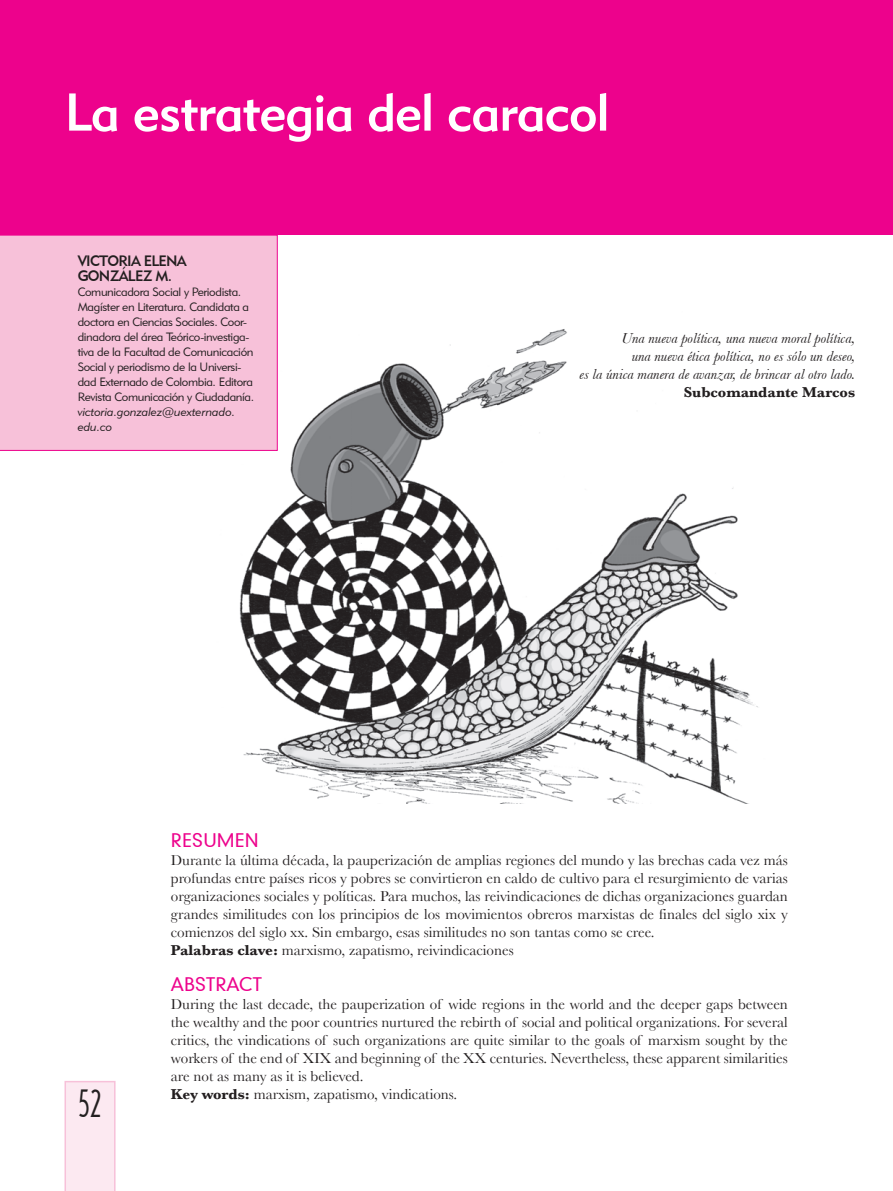
<style>
.page{position:relative;width:893px;height:1191px;background:#fff}
.page>*{position:absolute;margin:0;border:0;box-sizing:border-box;transform-origin:0 0}
.t1{font:52.5px "Geometric 415 BT Medium A";letter-spacing:-.02em;color:#fff}
.t2{font:36px "Architecture Plain";color:#231f20;scale:.8 1}
.t3{font:18px "Geometric 706 BT Medium B";color:#ed028c}
.t4{font:15px/18px "Baskerville";color:#231f20}
.t5{font:italic 15px/18px "Baskerville";color:#231f20;text-align:right}
.t6{font:15px/15px "Geometric 415 BT Medium A";letter-spacing:-.05em;color:#231f20}
.t7{font:700 15px "Baskerville";color:#231f20}
.t8{font:12px/15px "Geometric 415 BT Lite A";letter-spacing:-.03em;color:#231f20}
.t9{font:12px/15px "Geometric 415 BT Lite Italic A";color:#231f20}
.s1{font-weight:700}
</style>
<div class="page">
<img style="left:239px;top:294px;width:519px;height:510px">
<svg style="left:64px;top:1081px;width:51px;height:110px"></svg>
<div style="left:0;top:235px;width:277px;height:216px;background:#f7c1d9"></div>
<div style="left:0;top:0;width:892px;height:235px;background:#ed028c"></div>
<h1 class="t1" style="left:64px;top:80px;width:546px">La estrategia del caracol</h1>
<p class="t6" style="left:78px;top:253px;width:111px">Victoria Elena<br>González M.</p>
<p class="t8" style="left:78px;top:284px;width:178px">Comunicadora Social y Periodista.<br>Magíster en Literatura. Candidata a doctora en Ciencias Sociales. Coor&shy;dinadora del área Teórico-investiga&shy;tiva de la Facultad de Comunicación Social y periodismo de la Universi&shy;dad Externado de Colombia. Editora Revista Comunicación y Ciudadanía.</p>
<p class="t9" style="left:78px;top:404px;width:159px">victoria.gonzalez@uexternado. edu.co</p>
<p class="t5" style="left:579px;top:329px;width:277px">Una nueva política, una nueva moral política,<br>una nueva ética política, no es sólo un deseo,<br>es la única manera de avanzar, de brincar al otro lado.</p>
<p class="t7" style="left:683px;top:383px;width:173px">Subcomandante Marcos</p>
<h2 class="t2" style="left:79px;top:1081px;width:30px">52</h2>
<p class="t3" style="left:171px;top:828px;width:89px">RESUMEN</p>
<p class="t4" style="left:171px;top:851px;width:618px">Durante la última década, la pauperización de amplias regiones del mundo y las brechas cada vez más profundas entre países ricos y pobres se convirtieron en caldo de cultivo para el resurgimiento de varias organizaciones sociales y políticas. Para muchos, las reivindicaciones de dichas organizaciones guardan grandes similitudes con los principios de los movimientos obreros marxistas de finales del siglo xix y comienzos del siglo xx. Sin embargo, esas similitudes no son tantas como se cree.<br><span class="s1">Palabras clave:</span> marxismo, zapatismo, reivindicaciones</p>
<p class="t3" style="left:171px;top:972px;width:92px">ABSTRACT</p>
<p class="t4" style="left:171px;top:995px;width:618px">During the last decade, the pauperization of wide regions in the world and the deeper gaps between the wealthy and the poor countries nurtured the rebirth of social and political organizations. For several critics, the vindications of such organizations are quite similar to the goals of marxism sought by the workers of the end of XIX and beginning of the XX centuries. Nevertheless, these apparent similarities are not as many as it is believed.<br><span class="s1">Key words:</span> marxism, zapatismo, vindications.</p>
</div>
